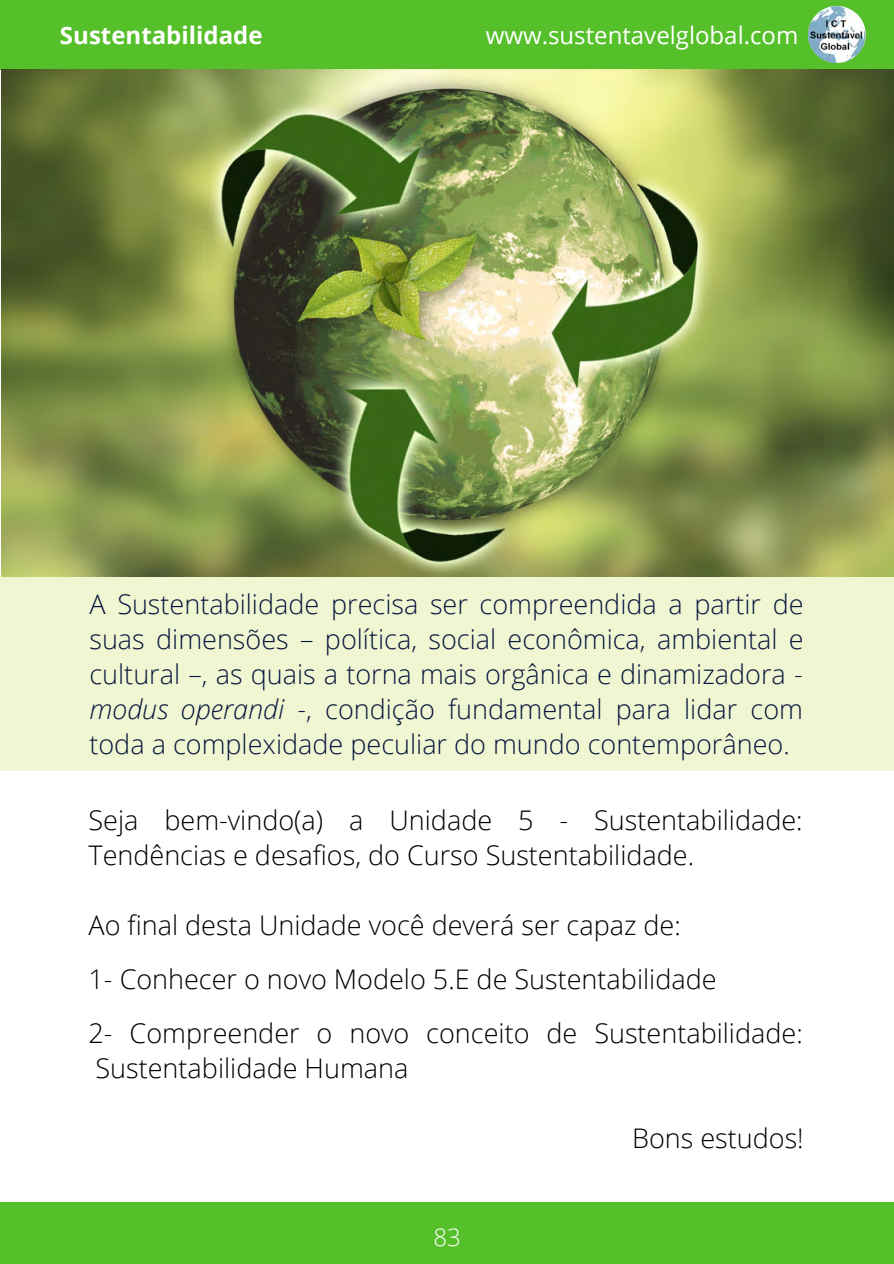
<style>
.page{position:relative;width:894px;height:1264px;background:#fff}
.page>*{position:absolute;margin:0;border:0;box-sizing:border-box;transform-origin:0 0}
.t1{font:300 27px/54px "Open Sans";color:#000}
.t2{font:300 27px/35px "Open Sans";color:#0a1640;text-align:justify}
.t3{font:24px "Open Sans";color:#fff}
.t4{font:700 24px "Open Sans";color:#fff}
.t5{font:300 24px "Open Sans";color:#fff}
.s1{font-style:italic}
</style>
<div class="page">
<div style="left:0;top:0;width:893px;height:70px;background:#56c02b"></div>
<div style="left:0;top:1202px;width:893px;height:61px;background:#56c02b"></div>
<img style="left:808px;top:5px;width:58px;height:58px">
<div style="left:0;top:576px;width:893px;height:194px;background:#eff6d1"></div>
<img style="left:2px;top:69px;width:891px;height:507px">
<p class="t4" style="left:60px;top:19px;width:204px">Sustentabilidade</p>
<p class="t3" style="left:485px;top:19px;width:314px">www.sustentavelglobal.com</p>
<p class="t2" style="left:89px;top:586px;width:715px">A Sustentabilidade precisa ser compreendida a partir de suas dimensões – política, social econômica, ambiental e cultural –, as quais a torna mais orgânica e dinamizadora - <span class="s1">modus operandi</span> -, condição fundamental para lidar com toda a complexidade peculiar do mundo contemporâneo.</p>
<p class="t1" style="left:89px;top:802px;width:715px;line-height:35px">Seja bem-vindo(a) a Unidade 5 - Sustentabilidade:<br>Tendências e desafios, do Curso Sustentabilidade.</p>
<p class="t1" style="left:89px;top:897px;width:715px">Ao final desta Unidade você deverá ser capaz de:<br>1- Conhecer o novo Modelo 5.E de Sustentabilidade<br>2- Compreender o novo conceito de Sustentabilidade:</p>
<p class="t1" style="left:96px;top:1040px;width:314px">Sustentabilidade Humana</p>
<p class="t5" style="left:433px;top:1220px;width:29px">83</p>
<p class="t1" style="left:632px;top:1110px;width:173px">Bons estudos!</p>
</div>
